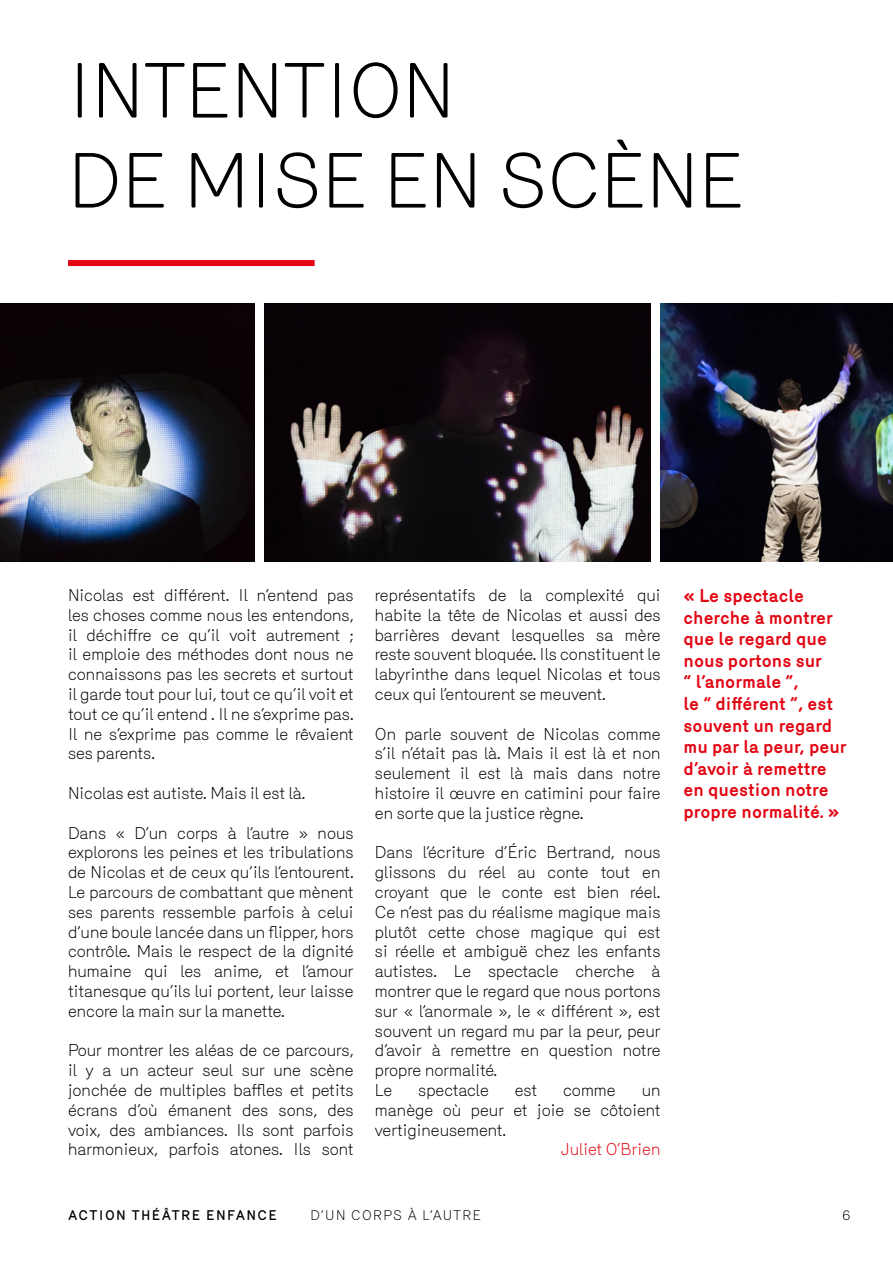
<style>
.page{position:relative;width:893px;height:1263px;background:#fff}
.page>*{position:absolute;margin:0;border:0;box-sizing:border-box;transform-origin:0 0}
.t1{font:300 75px/90px "Mercury";color:#000}
.t2{font:700 18px/21.6px "Mercury";color:#e30613}
.t3{font:300 16.5px/19.8px "Mercury";color:#000;text-align:justify}
.t4{font:300 16.5px "Mercury";color:#e30613}
.t5{font:500 13.5px "Mercury";letter-spacing:.1em;color:#000}
.t6{font:300 13.5px "Mercury";letter-spacing:.1em;color:#000}
</style>
<div class="page">
<div style="left:68px;top:260px;width:247px;height:6px;background:#e30613"></div>
<img style="left:0;top:304px;width:254px;height:257px">
<img style="left:264px;top:304px;width:386px;height:257px">
<img style="left:660px;top:304px;width:233px;height:257px">
<h1 class="t1" style="left:68px;top:46px;width:678px">INTENTION<br>DE MISE EN SCÈNE</h1>
<p class="t3" style="left:68px;top:585px;width:287px">Nicolas est différent. Il n’entend pas les choses comme nous les entendons, il déchiffre ce qu’il voit autrement ; il emploie des méthodes dont nous ne connaissons pas les secrets et surtout il garde tout pour lui, tout ce qu’il voit et tout ce qu’il entend . Il ne s’exprime pas.<br>Il ne s’exprime pas comme le rêvaient ses parents.</p>
<p class="t3" style="left:68px;top:783px;width:239px">Nicolas est autiste. Mais il est là.</p>
<p class="t3" style="left:68px;top:823px;width:287px">Dans « D’un corps à l’autre » nous explorons les peines et les tribulations de Nicolas et de ceux qu’ils l’entourent.<br>Le parcours de combattant que mènent ses parents ressemble parfois à celui d’une boule lancée dans un flipper, hors contrôle. Mais le respect de la dignité humaine qui les anime, et l’amour titanesque qu’ils lui portent, leur laisse encore la main sur la manette.</p>
<p class="t3" style="left:68px;top:1041px;width:287px">Pour montrer les aléas de ce parcours, il y a un acteur seul sur une scène jonchée de multiples baffles et petits écrans d’où émanent des sons, des voix, des ambiances. Ils sont parfois harmonieux, parfois atones. Ils sont</p>
<p class="t3" style="left:375px;top:585px;width:287px">représentatifs de la complexité qui habite la tête de Nicolas et aussi des barrières devant lesquelles sa mère reste souvent bloquée. Ils constituent le labyrinthe dans lequel Nicolas et tous ceux qui l’entourent se meuvent.</p>
<p class="t3" style="left:375px;top:724px;width:287px">On parle souvent de Nicolas comme s’il n’était pas là. Mais il est là et non seulement il est là mais dans notre histoire il œuvre en catimini pour faire en sorte que la justice règne.</p>
<p class="t3" style="left:375px;top:843px;width:287px;text-align:left">Dans l’écriture d’Éric Bertrand, nous glissons du réel au conte tout en croyant que le conte est bien réel.<br>Ce n’est pas du réalisme magique mais plutôt cette chose magique qui est si réelle et ambiguë chez les enfants autistes. Le spectacle cherche à montrer que le regard que nous portons sur « l’anormale », le « différent », est souvent un regard mu par la peur, peur d’avoir à remettre en question notre propre normalité.<br>Le</p>
<p class="t3" style="left:418px;top:1080px;width:72px">spectacle</p>
<p class="t3" style="left:515px;top:1080px;width:24px">est</p>
<p class="t3" style="left:563px;top:1080px;width:54px">comme</p>
<p class="t3" style="left:375px;top:1080px;width:287px;text-indent:267px">un manège où peur et joie se côtoient vertigineusement.</p>
<p class="t4" style="left:561px;top:1140px;width:101px">Juliet O’Brien</p>
<p class="t2" style="left:684px;top:585px;width:165px">« Le spectacle cherche à montrer que le regard que nous portons sur<br>“ l’anormale ”,<br>le “ différent ”, est souvent un regard mu par la peur, peur d’avoir à remettre en question notre propre normalité. »</p>
<p class="t5" style="left:68px;top:1207px;width:210px">ACTION THÉÂTRE ENFANCE</p>
<p class="t6" style="left:310px;top:1208px;width:172px">D’UN CORPS À L’AUTRE</p>
<p class="t6" style="left:843px;top:1208px;width:9px">6</p>
</div>
